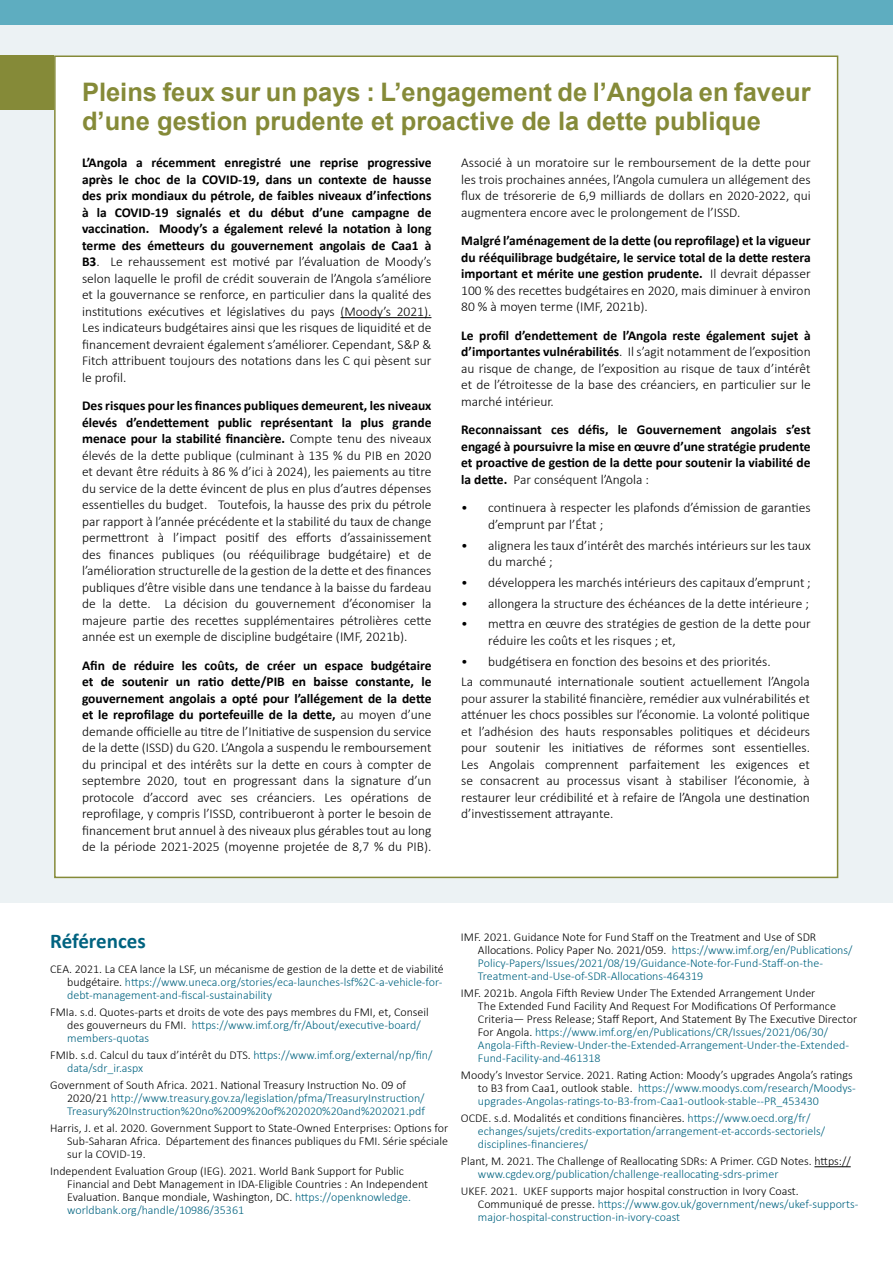
<style>
.page{position:relative;width:893px;height:1263px;background:#ecf2f4}
.page>*{position:absolute;margin:0;border:0;box-sizing:border-box;transform-origin:0 0}
.t1{font:700 25.5px/28.5px "Arial";color:#858a38}
.t2{font:700 21px "Calibri";color:#006380}
.t3{font:300 13.5px/16.5px "Calibri";color:#000;text-align:justify}
.t4{font:700 13.5px/16.5px "Calibri";color:#000;text-align:justify}
.t5{font:300 12px/12.9px "Calibri";color:#006380}
.t6{font:300 12px/12.9px "Calibri";color:#000}
.s1{font-weight:700}
.s2{font-weight:300}
.s3{color:#000}
.s4{color:#006380}
</style>
<div class="page">
<div style="left:54px;top:56px;width:784px;height:822px;background:#fff;border:2px solid #858a38"></div>
<hr style="left:340px;top:317px;width:91px;height:1px;background:#000">
<div style="left:0;top:904px;width:893px;height:359px;background:#fff"></div>
<div style="left:0;top:0;width:893px;height:24px;background:#5eadc0"></div>
<div style="left:0;top:56px;width:54px;height:54px;background:#858a38"></div>
<hr style="left:814px;top:1166px;width:37px;height:1px;background:#000">
<h1 class="t1" style="left:82px;top:79px;width:730px">Pleins feux sur un pays : L’engagement de l’Angola en faveur d’une gestion prudente et proactive de la dette publique</h1>
<p class="t3" style="left:82px;top:155px;width:351px"><span class="s1">L’Angola a récemment enregistré une reprise progressive après le choc de la COVID-19, dans un contexte de hausse des prix mondiaux du pétrole, de faibles niveaux d’infections à la COVID-19 signalés et du début d’une campagne de vaccination. Moody’s a également relevé la notation à long terme des émetteurs du gouvernement angolais de Caa1 à B3</span>. Le rehaussement est motivé par l’évaluation de Moody’s selon laquelle le profil de crédit souverain de l’Angola s’améliore et la gouvernance se renforce, en particulier dans la qualité des institutions exécutives et législatives du pays (Moody’s 2021).<br>Les indicateurs budgétaires ainsi que les risques de liquidité et de financement devraient également s’améliorer. Cependant, S&amp;P &amp; Fitch attribuent toujours des notations dans les C qui pèsent sur le profil.</p>
<p class="t3" style="left:82px;top:397px;width:351px"><span class="s1">Des risques pour les finances publiques demeurent, les niveaux élevés d’endettement public représentant la plus grande menace pour la stabilité financière.</span> Compte tenu des niveaux élevés de la dette publique (culminant à 135 % du PIB en 2020 et devant être réduits à 86 % d’ici à 2024), les paiements au titre du service de la dette évincent de plus en plus d’autres dépenses essentielles du budget. Toutefois, la hausse des prix du pétrole par rapport à l’année précédente et la stabilité du taux de change permettront à l’impact positif des efforts d’assainissement des finances publiques (ou rééquilibrage budgétaire) et de l’amélioration structurelle de la gestion de la dette et des finances publiques d’être visible dans une tendance à la baisse du fardeau de la dette. La décision du gouvernement d’économiser la majeure partie des recettes supplémentaires pétrolières cette année est un exemple de discipline budgétaire (IMF, 2021b).</p>
<p class="t3" style="left:82px;top:657px;width:351px"><span class="s1">Afin de réduire les coûts, de créer un espace budgétaire et de soutenir un ratio dette/PIB en baisse constante, le gouvernement angolais a opté pour l’allégement de la dette et le reprofilage du portefeuille de la dette,</span> au moyen d’une demande officielle au titre de l’Initiative de suspension du service de la dette (ISSD) du G20. L’Angola a suspendu le remboursement du principal et des intérêts sur la dette en cours à compter de septembre 2020, tout en progressant dans la signature d’un protocole d’accord avec ses créanciers. Les opérations de reprofilage, y compris l’ISSD, contribueront à porter le besoin de financement brut annuel à des niveaux plus gérables tout au long de la période 2021-2025 (moyenne projetée de 8,7 % du PIB).</p>
<p class="t3" style="left:461px;top:154px;width:351px">Associé à un moratoire sur le remboursement de la dette pour les trois prochaines années, l’Angola cumulera un allégement des flux de trésorerie de 6,9 milliards de dollars en 2020-2022, qui augmentera encore avec le prolongement de l’ISSD.</p>
<p class="t4" style="left:461px;top:233px;width:351px">Malgré l’aménagement de la dette (ou reprofilage) et la vigueur du rééquilibrage budgétaire, le service total de la dette restera important et mérite une gestion prudente. <span class="s2">Il devrait dépasser 100 % des recettes budgétaires en 2020, mais diminuer à environ 80 % à moyen terme (IMF, 2021b).</span></p>
<p class="t3" style="left:461px;top:327px;width:351px"><span class="s1">Le profil d’endettement de l’Angola reste également sujet à d’importantes vulnérabilités</span>. Il s’agit notamment de l’exposition au risque de change, de l’exposition au risque de taux d’intérêt et de l’étroitesse de la base des créanciers, en particulier sur le marché intérieur.</p>
<p class="t4" style="left:461px;top:421px;width:351px">Reconnaissant ces défis, le Gouvernement angolais s’est engagé à poursuivre la mise en œuvre d’une stratégie prudente et proactive de gestion de la dette pour soutenir la viabilité de la dette. <span class="s2">Par conséquent l’Angola :</span></p>
<p class="t3" style="left:488px;top:499px;width:324px;text-indent:-27px">• continuera à respecter les plafonds d’émission de garanties d’emprunt par l’État ;</p>
<p class="t3" style="left:488px;top:537px;width:324px;text-indent:-27px">• alignera les taux d’intérêt des marchés intérieurs sur les taux du marché ;</p>
<p class="t3" style="left:461px;top:574px;width:351px">• développera les marchés intérieurs des capitaux d’emprunt ;</p>
<p class="t3" style="left:461px;top:595px;width:349px">• allongera la structure des échéances de la dette intérieure ;</p>
<p class="t3" style="left:488px;top:615px;width:324px;text-indent:-27px">• mettra en œuvre des stratégies de gestion de la dette pour réduire les coûts et les risques ; et,</p>
<p class="t3" style="left:461px;top:650px;width:350px;line-height:20.7px">• budgétisera en fonction des besoins et des priorités.<br>La communauté internationale soutient actuellement l’Angola</p>
<p class="t3" style="left:461px;top:690px;width:350px">pour assurer la stabilité financière, remédier aux vulnérabilités et atténuer les chocs possibles sur l’économie. La volonté politique et l’adhésion des hauts responsables politiques et décideurs pour soutenir les initiatives de réformes sont essentielles.<br>Les Angolais comprennent parfaitement les exigences et se consacrent au processus visant à stabiliser l’économie, à restaurer leur crédibilité et à refaire de l’Angola une destination d’investissement attrayante.</p>
<h2 class="t2" style="left:50px;top:927px;width:97px">Références</h2>
<p class="t5" style="left:67px;top:962px;width:378px;text-align:justify;text-indent:-17px"><span class="s3">CEA. 2021. La CEA lance la LSF, un mécanisme de gestion de la dette et de viabilité budgétaire.</span> https://www.uneca.org/stories/eca-launches-lsf%2C-a-vehicle-for&shy;debt-management-and-fiscal-sustainability</p>
<p class="t6" style="left:67px;top:1005px;width:363px;text-indent:-17px">FMIa. s.d. Quotes-parts et droits de vote des pays membres du FMI, et, Conseil des gouverneurs du FMI. <span class="s4">https://www.imf.org/fr/About/executive-board/ members-quotas</span></p>
<p class="t5" style="left:67px;top:1048px;width:367px;text-indent:-17px"><span class="s3">FMIb. s.d. Calcul du taux d’intérêt du DTS.</span> https://www.imf.org/external/np/fin/ data/sdr_ir.aspx</p>
<p class="t5" style="left:67px;top:1078px;width:359px;text-indent:-17px"><span class="s3">Government of South Africa. 2021. National Treasury Instruction No. 09 of<br>2020/21</span> http://www.treasury.gov.za/legislation/pfma/TreasuryInstruction/<br>Treasury%20Instruction%20no%2009%20of%202020%20and%202021.pdf</p>
<p class="t6" style="left:67px;top:1121px;width:382px;text-align:justify;text-indent:-17px">Harris, J. et al. 2020. Government Support to State-Owned Enterprises: Options for Sub-Saharan Africa. Département des finances publiques du FMI. Série spéciale sur la COVID-19.</p>
<p class="t6" style="left:67px;top:1165px;width:362px;text-indent:-17px">Independent Evaluation Group (IEG). 2021. World Bank Support for Public Financial and Debt Management in IDA-Eligible Countries : An Independent Evaluation. Banque mondiale, Washington, DC. <span class="s4">https://openknowledge. worldbank.org/handle/10986/35361</span></p>
<p class="t5" style="left:478px;top:930px;width:376px;text-indent:-17px"><span class="s3">IMF. 2021. Guidance Note for Fund Staff on the Treatment and Use of SDR Allocations. Policy Paper No. 2021/059.</span> https://www.imf.org/en/Publications/ Policy-Papers/Issues/2021/08/19/Guidance-Note-for-Fund-Staff-on-the-Treatment-and-Use-of-SDR-Allocations-464319</p>
<p class="t6" style="left:478px;top:986px;width:381px;text-indent:-17px">IMF. 2021b. Angola Fifth Review Under The Extended Arrangement Under<br>The Extended Fund Facility And Request For Modifications Of Performance Criteria— Press Release; Staff Report, And Statement By The Executive Director For Angola. <span class="s4">https://www.imf.org/en/Publications/CR/Issues/2021/06/30/ Angola-Fifth-Review-Under-the-Extended-Arrangement-Under-the-Extended-Fund-Facility-and-461318</span></p>
<p class="t5" style="left:478px;top:1068px;width:379px;text-indent:-17px"><span class="s3">Moody’s Investor Service. 2021. Rating Action: Moody’s upgrades Angola’s ratings to B3 from Caa1, outlook stable.</span> https://www.moodys.com/research/Moodys&shy;upgrades-Angolas-ratings-to-B3-from-Caa1-outlook-stable--PR_453430</p>
<p class="t5" style="left:478px;top:1111px;width:349px;text-indent:-17px"><span class="s3">OCDE. s.d. Modalités et conditions financières.</span> https://www.oecd.org/fr/ echanges/sujets/credits-exportation/arrangement-et-accords-sectoriels/ disciplines-financieres/</p>
<p class="t6" style="left:461px;top:1154px;width:391px">Plant, M. 2021. The Challenge of Reallocating SDRs: A Primer. CGD Notes. https://</p>
<p class="t5" style="left:478px;top:1167px;width:302px">www.cgdev.org/publication/challenge-reallocating-sdrs-primer</p>
<p class="t5" style="left:478px;top:1185px;width:382px;text-indent:-17px"><span class="s3">UKEF. 2021. UKEF supports major hospital construction in Ivory Coast.<br>Communiqué de presse.</span> https://www.gov.uk/government/news/ukef-supports&shy;major-hospital-construction-in-ivory-coast</p>
</div>
